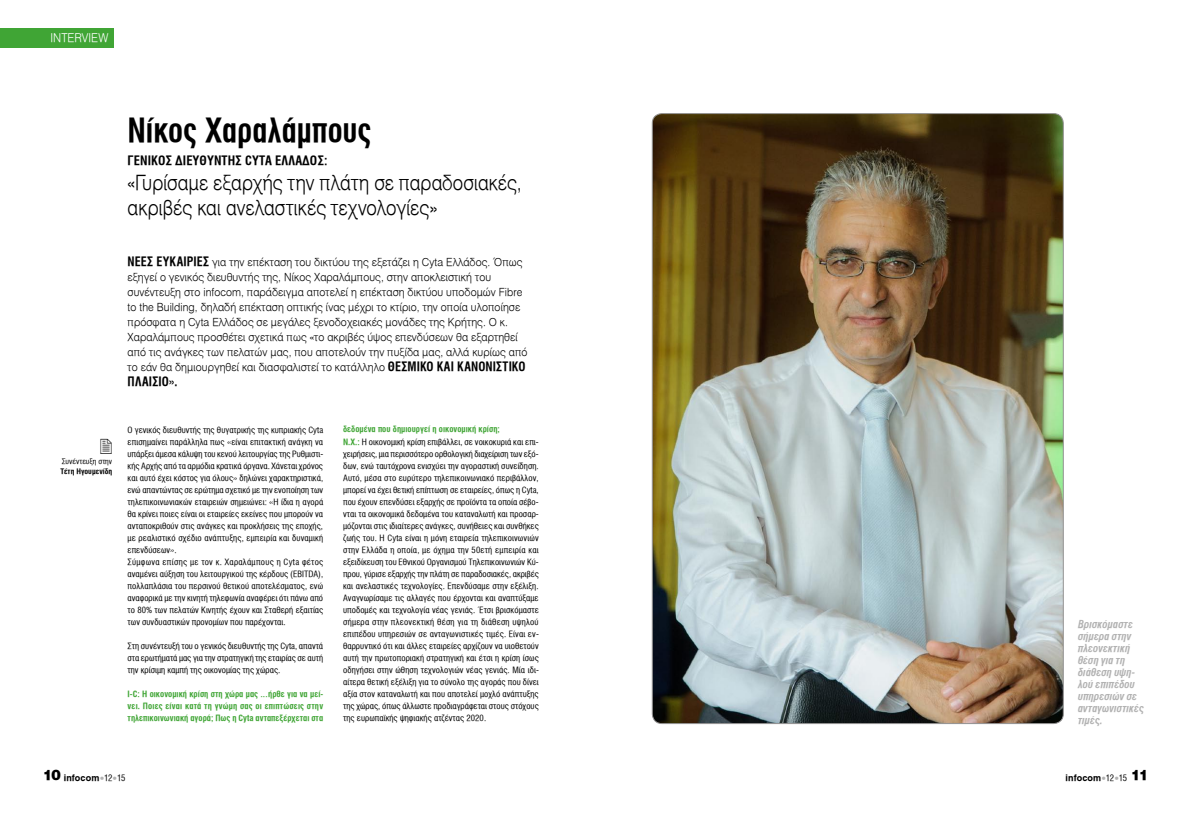
<style>
.page{position:relative;width:1191px;height:823px;background:#fff}
.page>*{position:absolute;margin:0;border:0;box-sizing:border-box;transform-origin:0 0}
.t1{font:33.3px "UB Helvetica Cond Bold";color:#000}
.t2{font:300 20.7px/25px "UB Helvetica";letter-spacing:.005em;color:#000;scale:.89 1}
.t3{font:13px "UB Helvetica Cond Bold";letter-spacing:.005em;color:#000}
.t4{font:13px "UB Helvetica Cond Bold";letter-spacing:.005em;color:#000;scale:.96 1}
.t5{font:300 12px "UB Helvetica";color:#fff;scale:.95 1}
.t6{font:300 11px/15px "UB Helvetica";letter-spacing:.005em;color:#000;scale:.96 1}
.t7{font:italic 11px/12px "UB Helvetica Cond Bold";color:#b2b2b2}
.t8{font:9px "UB Helvetica Bold";letter-spacing:.01em;color:#000}
.t9{font:8.7px/12px "UB Helvetica Cond";letter-spacing:.005em;color:#000;scale:1.04 1}
.t10{font:8.7px/12px "UB Helvetica Cond Bold";letter-spacing:.02em;color:#40a535;text-align:justify}
.t11{font:7.6px/9.6px "UB Helvetica Cond";color:#000;scale:1.05 1}
.s1{font-family:"UB Helvetica Cond Bold";font-weight:400;font-size:13px}
.s2{font-family:"UB Helvetica Cond Bold"}
.s3{font-family:"UB Helvetica Cond Bold";color:#40a535}
.s4{font-family:"UB Helvetica";font-weight:900;font-size:14px}
.s5{font-family:"UB Helvetica Cond";font-size:8px;color:#b2b2b2}
.s6{font-family:"UB Helvetica Cond"}
</style>
<div class="page">
<div style="left:0;top:28px;width:113px;height:19px;background:#40a535"></div>
<img style="left:652px;top:113px;width:411px;height:610px">
<p class="t5" style="left:51px;top:31px;width:62px">INTERVIEW</p>
<p class="t1" style="left:128px;top:112px;width:245px">Νίκος Χαραλάμπους</p>
<p class="t3" style="left:128px;top:153px;width:201px">Γεν ικός Διευθυντής Cyta Ελλάδος:</p>
<p class="t2" style="left:128px;top:170px;width:444px">«Γυρίσαμε εξαρχής την πλάτη σε παραδοσιακές, ακριβές και ανελαστικές τεχνολογίες»</p>
<p class="t6" style="left:128px;top:254px;width:418px"><span class="s1">Νέες ευκαιρίες</span> για την επέκταση του δικτύου της εξετάζει η Cyta Ελλάδος. Όπως εξηγεί ο γενικός διευθυντής της, Νίκος Χαραλάμπους, στην αποκλειστική του συνέντευξη στο infocom, παράδειγμα αποτελεί η επέκταση δικτύου υποδομών Fibre to the Building, δηλαδή επέκταση οπτικής ίνας μέχρι το κτίριο, την οποία υλοποίησε πρόσφατα η Cyta Ελλάδος σε μεγάλες ξενοδοχειακές μονάδες της Κρήτης. Ο κ.<br>Χαραλάμπους προσθέτει σχετικά πως «το ακριβές ύψος επενδύσεων θα εξαρτηθεί από τις ανάγκες των πελατών μας, που αποτελούν την πυξίδα μας, αλλά κυρίως από το εάν θα δημιουργηθεί και διασφαλιστεί το κατάλληλο <span class="s1">θεσμικό και κανον ιστικό</span></p>
<p class="t4" style="left:128px;top:374px;width:54px">πλαίσιο».</p>
<p class="t11" style="left:60px;top:456px;width:51px">Συνέντευξη στην<br><span class="s2">Τέτη Ηγουμενίδη</span></p>
<p class="t9" style="left:128px;top:423px;width:190px">Ο γενικός διευθυντής της θυγατρικής της κυπριακής Cyta επισημαίνει παράλληλα πως «είναι επιτακτική ανάγκη να υπάρξει άμεσα κάλυψη του κενού λειτουργίας της Ρυθμιστι&shy;κής Αρχής από τα αρμόδια κρατικά όργανα. Χάνεται χρόνος και αυτό έχει κόστος για όλους» δηλώνει χαρακτηριστικά, ενώ απαντώντας σε ερώτημα σχετικό με την ενοποίηση των τηλεπικοινωνιακών εταιρειών σημειώνει: «Η ίδια η αγορά θα κρίνει ποιες είναι οι εταιρείες εκείνες που μπορούν να ανταποκριθούν στις ανάγκες και προκλήσεις της εποχής, με ρεαλιστικό σχέδιο ανάπτυξης, εμπειρία και δυναμική επενδύσεων».<br>Σύμφωνα επίσης με τον κ. Χαραλάμπους η Cyta φέτος αναμένει αύξηση του λειτουργικού της κέρδους (EBITDA), πολλαπλάσια του περσινού θετικού αποτελέσματος, ενώ αναφορικά με την κινητή τηλεφωνία αναφέρει ότι πάνω από το 80% των πελατών Κινητής έχουν και Σταθερή εξαιτίας των συνδυαστικών προνομίων που παρέχονται.</p>
<p class="t9" style="left:128px;top:639px;width:189px;text-align:justify">Στη συνέντευξή του ο γενικός διευθυντής της Cyta, απαντά στα ερωτήματά μας για την στρατηγική της εταιρίας σε αυτή την κρίσιμη καμπή της οικονομίας της χώρας.</p>
<p class="t10" style="left:128px;top:687px;width:197px">I-C: Η οικονομική κρίση στη χώρα μας …ήρθε για να μεί&shy;νει. Ποιες είναι κατά τη γνώμη σας οι επιπτώσεις στην τηλεπικοινωνιακή αγορά; Πως η Cyta ανταπεξέρχεται στα</p>
<p class="t9" style="left:343px;top:423px;width:190px"><span class="s3">δεδομένα που δημιουργεί η οικονομική κρίση;<br>Ν.Χ.:</span> Η οικονομική κρίση επιβάλλει, σε νοικοκυριά και επι&shy;χειρήσεις, μια περισσότερο ορθολογική διαχείριση των εξό&shy;δων, ενώ ταυτόχρονα ενισχύει την αγοραστική συνείδηση.<br>Αυτό, μέσα στο ευρύτερο τηλεπικοινωνιακό περιβάλλον, μπορεί να έχει θετική επίπτωση σε εταιρείες, όπως η Cyta, που έχουν επενδύσει εξαρχής σε προϊόντα τα οποία σέβο&shy;νται τα οικονομικά δεδομένα του καταναλωτή και προσαρ&shy;μόζονται στις ιδιαίτερες ανάγκες, συνήθειες και συνθήκες ζωής του. Η Cyta είναι η μόνη εταιρεία τηλεπικοινωνιών στην Ελλάδα η οποία, με όχημα την 50ετή εμπειρία και εξειδίκευση του Εθνικού Οργανισμού Τηλεπικοινωνιών Κύ&shy;πρου, γύρισε εξαρχής την πλάτη σε παραδοσιακές, ακριβές και ανελαστικές τεχνολογίες. Επενδύσαμε στην εξέλιξη.<br>Αναγνωρίσαμε τις αλλαγές που έρχονται και αναπτύξαμε υποδομές και τεχνολογία νέας γενιάς. Έτσι βρισκόμαστε σήμερα στην πλεονεκτική θέση για τη διάθεση υψηλού επιπέδου υπηρεσιών σε ανταγωνιστικές τιμές. Είναι εν&shy;θαρρυντικό ότι και άλλες εταιρείες αρχίζουν να υιοθετούν αυτή την πρωτοποριακή στρατηγική και έτσι η κρίση ίσως οδηγήσει στην ώθηση τεχνολογιών νέας γενιάς. Μία ιδι&shy;αίτερα θετική εξέλιξη για το σύνολο της αγοράς που δίνει αξία στον καταναλωτή και που αποτελεί μοχλό ανάπτυξης της χώρας, όπως άλλωστε προδιαγράφεται στους στόχους της ευρωπαϊκής ψηφιακής ατζέντας 2020.</p>
<p class="t7" style="left:1078px;top:617px;width:68px">Bρισκόμαστε σήμερα στην πλεονεκτική θέση για τη διάθεση υψη&shy;λού επιπέδου υπηρεσιών σε ανταγωνιστικές τιμές.</p>
<p class="t8" style="left:43px;top:771px;width:84px"><span class="s4">10</span> infocom<span class="s5">•</span><span class="s6">12</span><span class="s5">•</span><span class="s6">15</span></p>
<p class="t8" style="left:1065px;top:771px;width:84px">infocom<span class="s5">•</span><span class="s6">12</span><span class="s5">•</span><span class="s6">15</span> <span class="s4">11</span></p>
</div>
